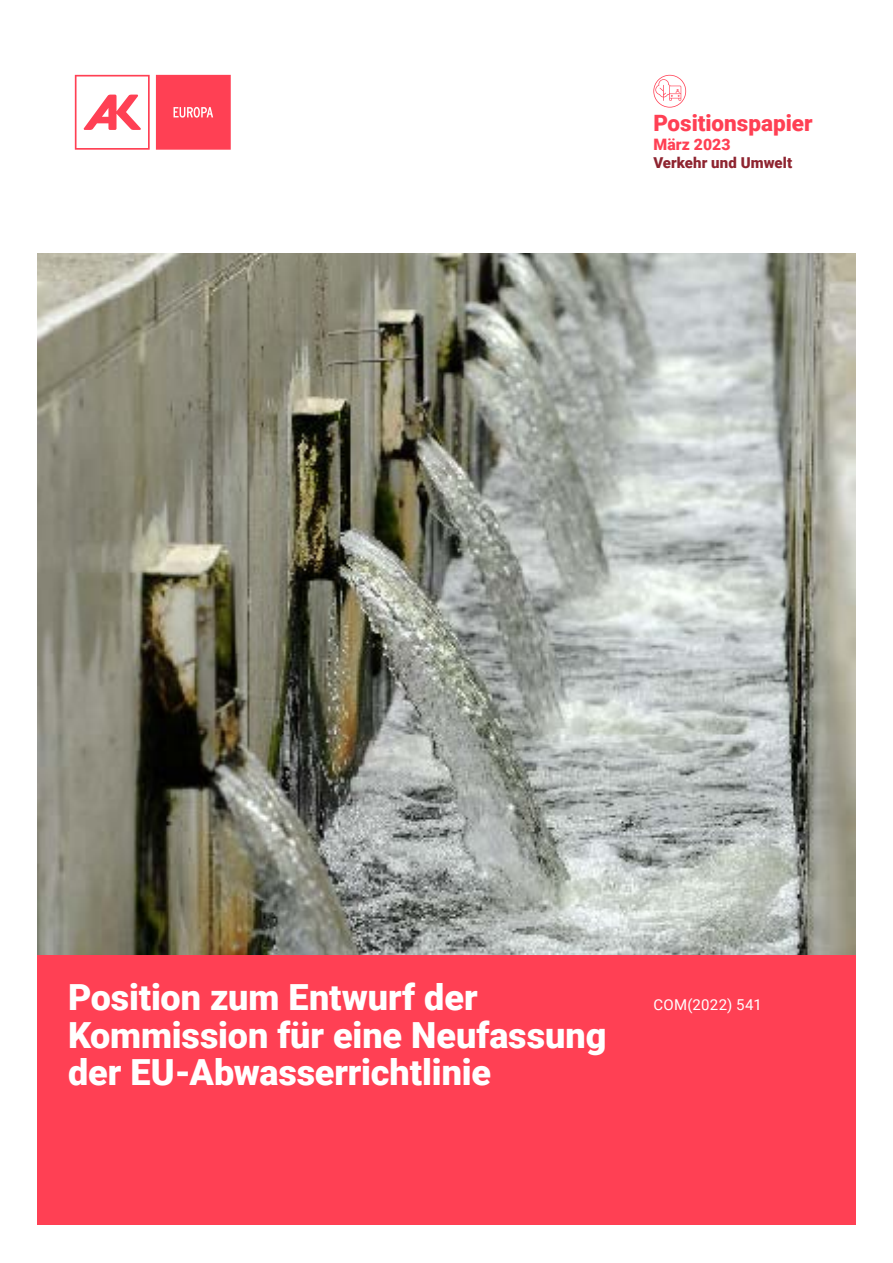
<style>
.page{position:relative;width:893px;height:1263px;background:#fff}
.page>*{position:absolute;margin:0;border:0;box-sizing:border-box;transform-origin:0 0}
.t1{font:900 36px/37.3px "Roboto";letter-spacing:-.005em;color:#fff}
.t2{font:900 22.5px "Roboto";color:#ff4054}
.t3{font:900 15.75px "Roboto";letter-spacing:.005em;color:#ff4054}
.t4{font:900 15px "Roboto";letter-spacing:.01em;color:#8e2430}
.t5{font:15px "Roboto";letter-spacing:.02em;color:#fff}
</style>
<div class="page">
<svg style="left:75px;top:75px;width:75px;height:75px"></svg>
<svg style="left:156px;top:75px;width:75px;height:75px;background:#ff475a"></svg>
<div style="left:37px;top:954px;width:818px;height:271px;background:#ff4054"></div>
<img style="left:37px;top:253px;width:818px;height:701px">
<svg style="left:653px;top:75px;width:33px;height:33px"></svg>
<p class="t2" style="left:653px;top:107px;width:161px">Positionspapier</p>
<p class="t3" style="left:653px;top:133px;width:79px">März 2023</p>
<p class="t4" style="left:653px;top:153px;width:140px">Verkehr und Umwelt</p>
<p class="t1" style="left:68px;top:977px;width:540px">Position zum Entwurf der<br>Kommission für eine Neufassung der EU-Abwasserrichtlinie</p>
<p class="t5" style="left:653px;top:994px;width:110px">COM(2022) 541</p>
</div>
